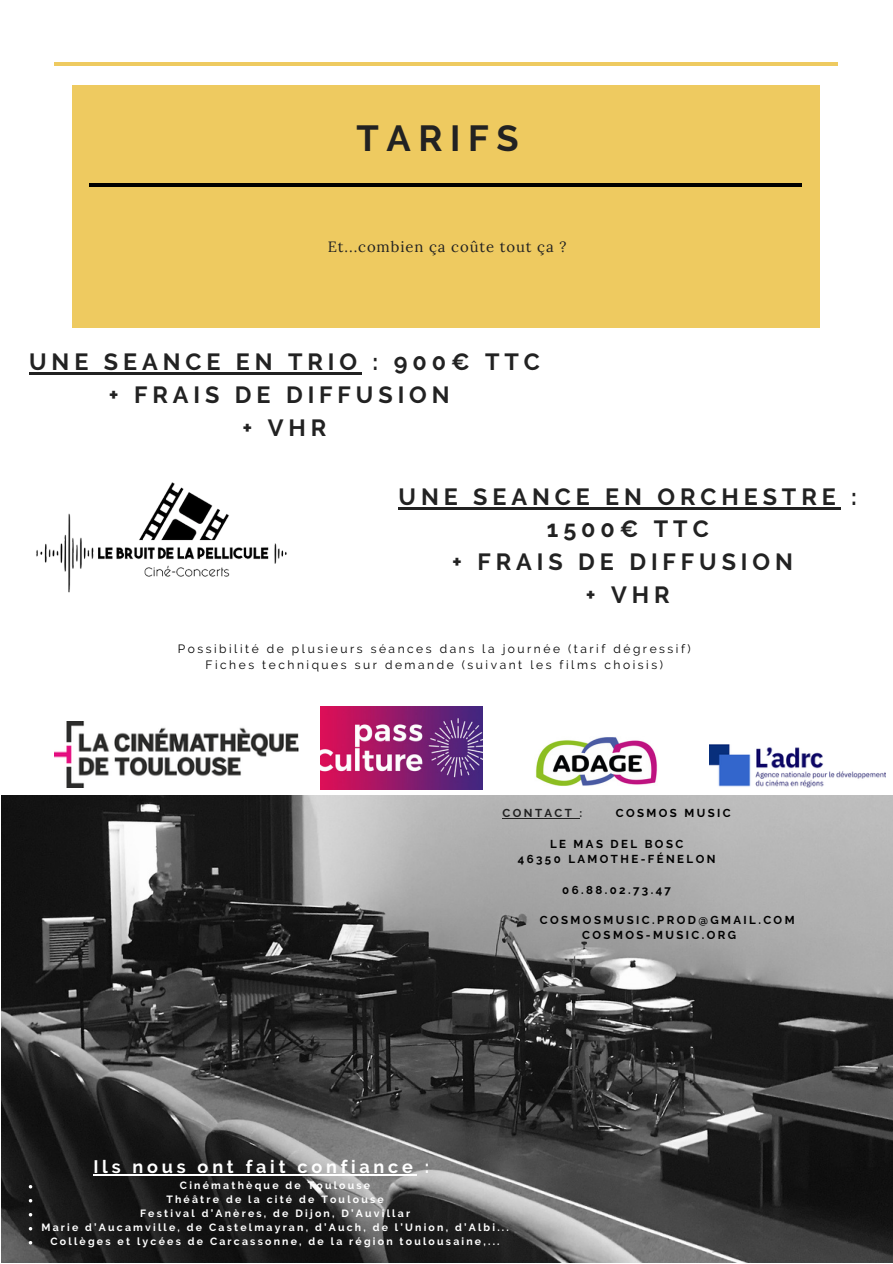
<style>
.page{position:relative;width:893px;height:1264px;background:#fff}
.page>*{position:absolute;margin:0;border:0;box-sizing:border-box;transform-origin:0 0}
.t1{font:700 36.15px "Raleway";letter-spacing:.21em;color:#222}
.t2{font:700 23.4px/32.5px "Raleway";letter-spacing:.21em;color:#222;text-align:center}
.t3{font:700 18px "Raleway";letter-spacing:.21em;color:#fff}
.t4{font:14.85px "Lora";letter-spacing:.06em;color:#222}
.t5{font:12px "Raleway";letter-spacing:.21em;color:#000}
.t6{font:700 11.4px "Raleway";letter-spacing:.21em;color:#000}
.t7{font:700 11.4px "Raleway";letter-spacing:.21em;color:#222}
.t8{font:700 10.5px "Raleway";letter-spacing:.21em;color:#fff}
</style>
<div class="page">
<hr style="left:55px;top:62px;width:782px;height:4px;background:#eeca60">
<div style="left:72px;top:86px;width:747px;height:241px;background:#eeca60"></div>
<hr style="left:89px;top:183px;width:713px;height:4px;background:#000">
<img style="left:2px;top:795px;width:890px;height:467px">
<img style="left:36px;top:482px;width:251px;height:111px">
<img style="left:709px;top:744px;width:176px;height:43px">
<img style="left:536px;top:737px;width:121px;height:49px">
<img style="left:54px;top:722px;width:244px;height:65px">
<img style="left:321px;top:706px;width:161px;height:83px">
<hr style="left:29px;top:372px;width:333px;height:3px;background:#222">
<hr style="left:502px;top:818px;width:77px;height:1px;background:#222">
<svg style="left:29px;top:1184px;width:3px;height:4px"></svg>
<svg style="left:29px;top:1198px;width:3px;height:4px"></svg>
<svg style="left:29px;top:1212px;width:3px;height:4px"></svg>
<svg style="left:29px;top:1226px;width:3px;height:4px"></svg>
<svg style="left:29px;top:1240px;width:3px;height:4px"></svg>
<hr style="left:93px;top:1174px;width:323px;height:2px;background:#fff">
<hr style="left:398px;top:507px;width:442px;height:2px;background:#222">
<p class="t1" style="left:356px;top:117px;width:163px">TARIFS</p>
<p class="t4" style="left:328px;top:237px;width:240px">Et...combien ça coûte tout ça ?</p>
<p class="t2" style="left:29px;top:346px;width:512px">UNE SEANCE EN TRIO : 900€ TTC</p>
<p class="t2" style="left:109px;top:378px;width:342px">+ FRAIS DE DIFFUSION</p>
<p class="t2" style="left:242px;top:411px;width:85px">+ VHR</p>
<p class="t2" style="left:398px;top:480px;width:460px">UNE SEANCE EN ORCHESTRE :<br>1500€ TTC</p>
<p class="t2" style="left:452px;top:545px;width:342px">+ FRAIS DE DIFFUSION</p>
<p class="t2" style="left:586px;top:578px;width:85px">+ VHR</p>
<p class="t5" style="left:178px;top:642px;width:514px">Possibilité de plusieurs séances dans la journée (tarif dégressif)</p>
<p class="t5" style="left:205px;top:657px;width:459px">Fiches techniques sur demande (suivant les films choisis)</p>
<p class="t7" style="left:502px;top:806px;width:81px">CONTACT :</p>
<p class="t6" style="left:615px;top:806px;width:116px">COSMOS MUSIC</p>
<p class="t6" style="left:550px;top:837px;width:135px">LE MAS DEL BOSC</p>
<p class="t6" style="left:518px;top:852px;width:199px">46350 LAMOTHE-FÉNELON</p>
<p class="t6" style="left:562px;top:882px;width:110px">06.88.02.73.47</p>
<p class="t6" style="left:540px;top:913px;width:256px">COSMOSMUSIC.PROD@GMAIL.COM</p>
<p class="t6" style="left:582px;top:928px;width:155px">COSMOS-MUSIC.ORG</p>
<p class="t3" style="left:93px;top:1155px;width:337px">Ils nous ont fait confiance :</p>
<p class="t8" style="left:180px;top:1179px;width:192px">Cinémathèque de Toulouse</p>
<p class="t8" style="left:166px;top:1193px;width:219px">Théâtre de la cité de Toulouse</p>
<p class="t8" style="left:140px;top:1207px;width:271px">Festival d’Anères, de Dijon, D’Auvillar</p>
<p class="t8" style="left:41px;top:1221px;width:469px">Marie d’Aucamville, de Castelmayran, d’Auch, de l’Union, d’Albi...</p>
<p class="t8" style="left:51px;top:1235px;width:450px">Collèges et lycées de Carcassonne, de la région toulousaine,...</p>
</div>
